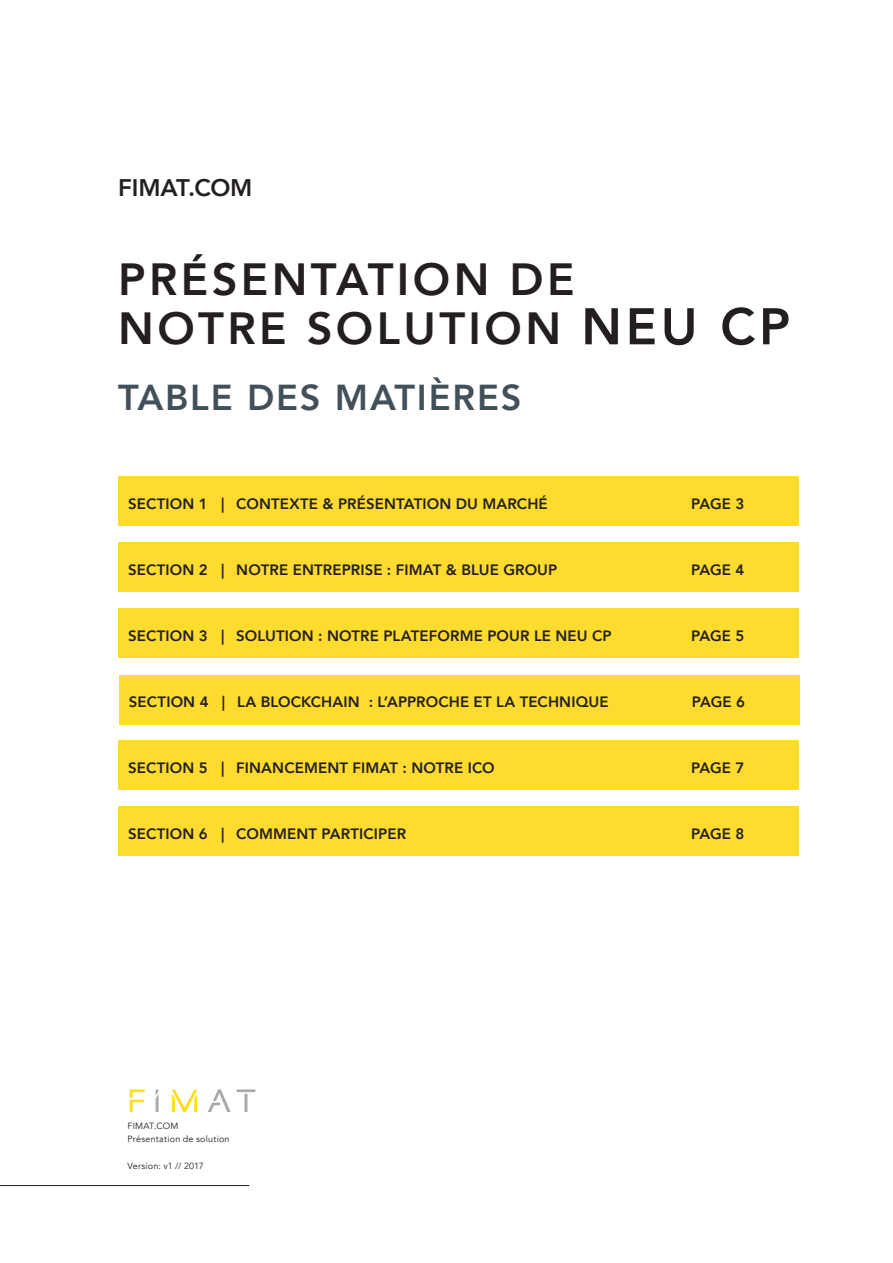
<style>
.page{position:relative;width:893px;height:1263px;background:#fff}
.page>*{position:absolute;margin:0;border:0;box-sizing:border-box;transform-origin:0 0}
.t1{font:800 45px "Avenir";letter-spacing:.075em;color:#231f20}
.Section_Headlines{font:800 36px "Avenir";letter-spacing:.05em;color:#425159}
._16_pt_Sublines_Sect{font:800 24px "Avenir";letter-spacing:-.005em;color:#231f20}
._10_pt_Headlines_Cop{font:800 15px "Avenir";letter-spacing:.01em;color:#231f20}
._6_pt_Small_Text{font:9px "Avenir";letter-spacing:.025em;color:#231f20}
.s1{font-size:51px}
</style>
<div class="page">
<div style="left:118px;top:542px;width:681px;height:50px;background:#fddb2f"></div>
<div style="left:118px;top:608px;width:681px;height:50px;background:#fddb2f"></div>
<div style="left:118px;top:740px;width:681px;height:50px;background:#fddb2f"></div>
<div style="left:118px;top:806px;width:681px;height:50px;background:#fddb2f"></div>
<div style="left:118px;top:476px;width:681px;height:50px;background:#fddb2f"></div>
<hr style="left:0;top:1185px;width:249px;height:1px;background:#231f20">
<svg style="left:130px;top:1089px;width:15px;height:23px"></svg>
<svg style="left:172px;top:1089px;width:25px;height:23px"></svg>
<svg style="left:208px;top:1089px;width:23px;height:23px"></svg>
<svg style="left:156px;top:1089px;width:3px;height:23px"></svg>
<svg style="left:245px;top:1094px;width:2px;height:18px"></svg>
<hr style="left:237px;top:1089px;width:18px;height:3px;background:#a8a9ad">
<div style="left:119px;top:675px;width:680px;height:49px;background:#fddb2f"></div>
<p class="_16_pt_Sublines_Sect" style="left:118px;top:169px;width:136px">FIMAT.COM</p>
<p class="t1" style="left:118px;top:244px;width:458px">PRÉSENTATION DE</p>
<p class="t1" style="left:118px;top:294px;width:673px">NOTRE SOLUTION <span class="s1">NEU CP</span></p>
<p class="Section_Headlines" style="left:118px;top:370px;width:405px">TABLE DES MATIÈRES</p>
<p class="_10_pt_Headlines_Cop" style="left:128px;top:492px;width:421px">SECTION 1 | CONTEXTE &amp; PRÉSENTATION DU MARCHÉ</p>
<p class="_10_pt_Headlines_Cop" style="left:691px;top:492px;width:55px">PAGE 3</p>
<p class="_10_pt_Headlines_Cop" style="left:128px;top:558px;width:431px">SECTION 2 | NOTRE ENTREPRISE : FIMAT &amp; BLUE GROUP</p>
<p class="_10_pt_Headlines_Cop" style="left:691px;top:558px;width:55px">PAGE 4</p>
<p class="_10_pt_Headlines_Cop" style="left:128px;top:624px;width:485px">SECTION 3 | SOLUTION : NOTRE PLATEFORME POUR LE NEU CP</p>
<p class="_10_pt_Headlines_Cop" style="left:691px;top:624px;width:55px">PAGE 5</p>
<p class="_10_pt_Headlines_Cop" style="left:129px;top:690px;width:481px">SECTION 4 | LA BLOCKCHAIN : L’APPROCHE ET LA TECHNIQUE</p>
<p class="_10_pt_Headlines_Cop" style="left:692px;top:690px;width:55px">PAGE 6</p>
<p class="_10_pt_Headlines_Cop" style="left:128px;top:756px;width:368px">SECTION 5 | FINANCEMENT FIMAT : NOTRE ICO</p>
<p class="_10_pt_Headlines_Cop" style="left:128px;top:822px;width:279px">SECTION 6 | COMMENT PARTICIPER</p>
<p class="_6_pt_Small_Text" style="left:128px;top:1120px;width:53px">FIMAT.COM</p>
<p class="_6_pt_Small_Text" style="left:128px;top:1134px;width:104px">Présentation de solution</p>
<p class="_6_pt_Small_Text" style="left:128px;top:1161px;width:78px">Version: v1 // 2017</p>
<p class="_10_pt_Headlines_Cop" style="left:691px;top:756px;width:55px">PAGE 7</p>
<p class="_10_pt_Headlines_Cop" style="left:691px;top:822px;width:55px">PAGE 8</p>
</div>
